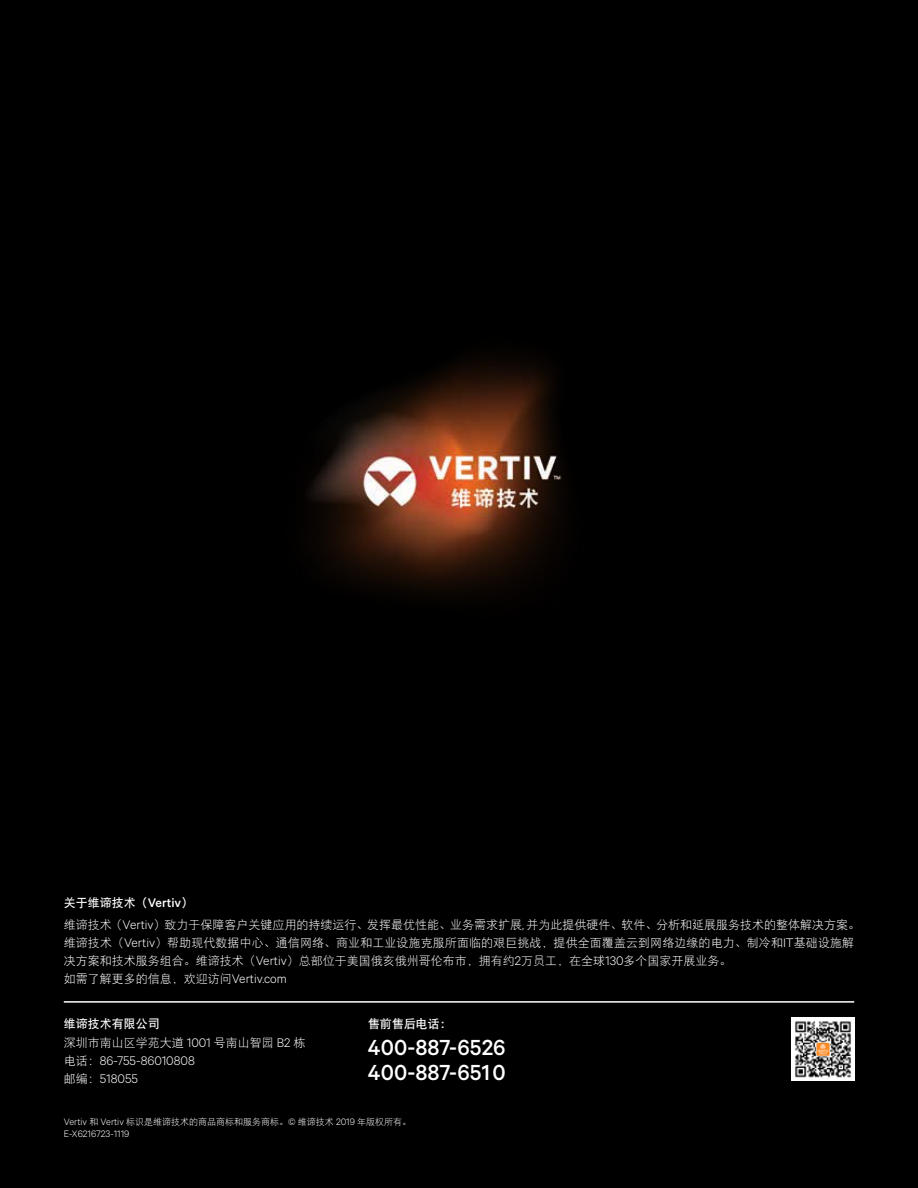
<style>
.page{position:relative;width:918px;height:1188px;background:#000}
.page>*{position:absolute;margin:0;border:0;box-sizing:border-box;transform-origin:0 0}
.t1{font:500 21px/25.2px "Calibre";color:#fff}
.t2{font:12px/18px "DFP Hei W3";color:#fff}
.t3{font:12px "DFP Hei W7";color:#fff}
.t4{font:300 12px/18px "Calibre";color:#fff}
.t5{font:9px "DFP Hei W3";color:#fff}
.t6{font:300 9px "Calibre";color:#fff}
.s1{font-family:"Calibre";font-weight:500}
.s2{font-family:"Calibre";font-weight:300}
.s3{font-family:"DFP Hei W3";font-weight:400}
</style>
<div class="page">
<hr style="left:64px;top:1001px;width:790px;height:2px;background:#fff">
<img style="left:791px;top:1018px;width:63px;height:63px">
<img style="left:307px;top:357px;width:258px;height:237px">
<p class="t3" style="left:64px;top:896px;width:131px">关于维谛技术（<span class="s1">Vertiv</span>）</p>
<p class="t2" style="left:64px;top:916px;width:798px">维谛技术（<span class="s2">Vertiv</span>）致力于保障客户关键应用的持续运行、发挥最优性能、业务需求扩展<span class="s2">,</span> 并为此提供硬件、软件、分析和延展服务技术的整体解决方案。维谛技术（<span class="s2">Vertiv</span>）帮助现代数据中心、通信网络、商业和工业设施克服所面临的艰巨挑战，提供全面覆盖云到网络边缘的电力、制冷和<span class="s2">IT</span>基础设施解决方案和技术服务组合。维谛技术（<span class="s2">Vertiv</span>）总部位于美国俄亥俄州哥伦布市，拥有约<span class="s2">2</span>万员工，在全球<span class="s2">130</span>多个国家开展业务。<br>如需了解更多的信息，欢迎访问<span class="s2">Vertiv.com</span></p>
<p class="t3" style="left:64px;top:1018px;width:97px">维谛技术有限公司</p>
<p class="t2" style="left:64px;top:1034px;width:243px">深圳市南山区学苑大道 <span class="s2">1001</span> 号南山智园 <span class="s2">B2</span> 栋</p>
<p class="t4" style="left:64px;top:1051px;width:133px"><span class="s3">电话：</span>86-755-86010808<span class="s3">邮编：</span>518055</p>
<p class="t3" style="left:368px;top:1018px;width:86px">售前售后电话：</p>
<h1 class="t1" style="left:368px;top:1034px;width:139px">400-887-6526<br>400-887-6510</h1>
<p class="t5" style="left:64px;top:1118px;width:349px"><span class="s2">Vertiv</span> 和 <span class="s2">Vertiv</span> 标识是维谛技术的商品商标和服务商标。<span class="s2">©</span> 维谛技术 <span class="s2">2019</span> 年版权所有。</p>
<p class="t6" style="left:64px;top:1128px;width:67px">E-X6216723-1119</p>
</div>
